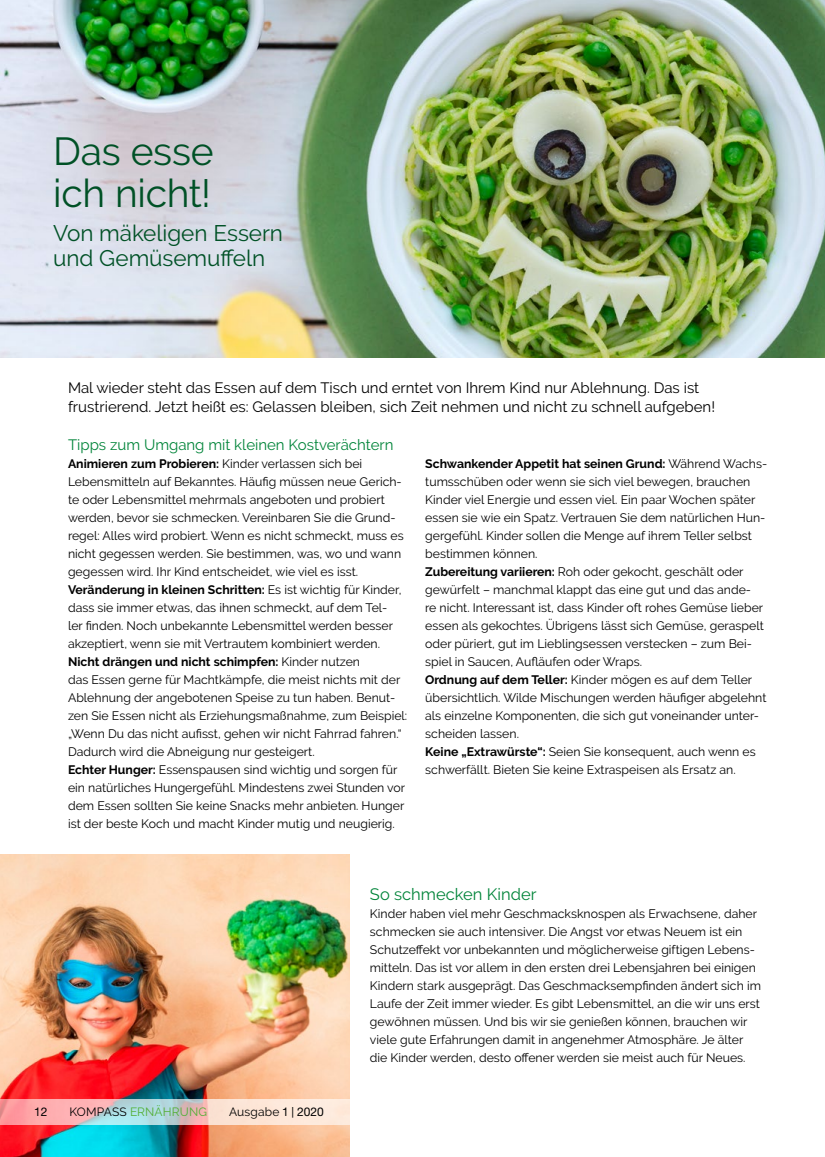
<style>
.page{position:relative;width:825px;height:1157px;background:#fff}
.page>*{position:absolute;margin:0;border:0;box-sizing:border-box;transform-origin:0 0}
.t1{font:39px/42px "Raleway";letter-spacing:-.01em;color:#005126}
.t2{font:22.5px/25.5px "Raleway";letter-spacing:-.005em;color:#005126}
.t3{font:16.5px "Raleway";color:#008439}
.t4{font:15px/19.5px "Raleway";color:#000}
.t5{font:15px "Raleway";color:#008439}
.t6{font:12.3px/18px "Raleway";color:#000}
.t7{font:12px "Raleway";letter-spacing:.015em;color:#53af35}
.t8{font:12px "Raleway";letter-spacing:.015em;color:#000}
.t9{font:12px "Helvetica Neue LT Std";color:#000}
.s1{font-weight:700}
.s2{color:#000}
.s3{font-family:"Helvetica Neue LT Std"}
.s4{font-family:"Bundes Sans"}
</style>
<div class="page">
<img style="left:0;top:855px;width:350px;height:302px">
<img style="left:0;top:0;width:825px;height:357px">
<svg style="left:0;top:1099px;width:350px;height:26px;background:#e9ceca"></svg>
<h1 class="t1" style="left:53px;top:130px;width:162px">Das esse ich nicht!</h1>
<h2 class="t2" style="left:53px;top:220px;width:231px">Von mäkeligen Essern und Gemüsemuffeln</h2>
<p class="t4" style="left:68px;top:377px;width:649px">Mal wieder steht das Essen auf dem Tisch und erntet von Ihrem Kind nur Ablehnung. Das ist frustrierend. Jetzt heißt es: Gelassen bleiben, sich Zeit nehmen und nicht zu schnell aufgeben!</p>
<p class="t5" style="left:68px;top:436px;width:327px">Tipps zum Umgang mit kleinen Kostverächtern</p>
<p class="t6" style="left:68px;top:455px;width:341px"><span class="s1">Animieren zum Probieren:</span> Kinder verlassen sich bei Lebensmitteln auf Bekanntes. Häufig müssen neue Gerich&shy;te oder Lebensmittel mehrmals angeboten und probiert werden, bevor sie schmecken. Vereinbaren Sie die Grund&shy;regel: Alles wird probiert. Wenn es nicht schmeckt, muss es nicht gegessen werden. Sie bestimmen, was, wo und wann gegessen wird. Ihr Kind entscheidet, wie viel es isst.<br><span class="s1">Veränderung in kleinen Schritten:</span> Es ist wichtig für Kinder, dass sie immer etwas, das ihnen schmeckt, auf dem Tel-<br>ler finden. Noch unbekannte Lebensmittel werden besser akzeptiert, wenn sie mit Vertrautem kombiniert werden.<br><span class="s1">Nicht drängen und nicht schimpfen:</span> Kinder nutzen<br>das Essen gerne für Machtkämpfe, die meist nichts mit der Ablehnung der angebotenen Speise zu tun haben. Benut&shy;zen Sie Essen nicht als Erziehungsmaßnahme, zum Beispiel: „Wenn Du das nicht aufisst, gehen wir nicht Fahrrad fahren.“ Dadurch wird die Abneigung nur gesteigert.<br><span class="s1">Echter Hunger:</span> Essenspausen sind wichtig und sorgen für ein natürliches Hungergefühl. Mindestens zwei Stunden vor dem Essen sollten Sie keine Snacks mehr anbieten. Hunger ist der beste Koch und macht Kinder mutig und neugierig.</p>
<p class="t6" style="left:425px;top:455px;width:344px"><span class="s1">Schwankender Appetit hat seinen Grund:</span> Während Wachs&shy;tumsschüben oder wenn sie sich viel bewegen, brauchen Kinder viel Energie und essen viel. Ein paar Wochen später essen sie wie ein Spatz. Vertrauen Sie dem natürlichen Hun&shy;gergefühl. Kinder sollen die Menge auf ihrem Teller selbst bestimmen können.<br><span class="s1">Zubereitung variieren:</span> Roh oder gekocht, geschält oder gewürfelt – manchmal klappt das eine gut und das ande-<br>re nicht. Interessant ist, dass Kinder oft rohes Gemüse lieber essen als gekochtes. Übrigens lässt sich Gemüse, geraspelt oder püriert, gut im Lieblingsessen verstecken – zum Bei&shy;spiel in Saucen, Aufläufen oder Wraps.<br><span class="s1">Ordnung auf dem Teller:</span> Kinder mögen es auf dem Teller übersichtlich. Wilde Mischungen werden häufiger abgelehnt als einzelne Komponenten, die sich gut voneinander unter&shy;scheiden lassen.<br><span class="s1">Keine „Extrawürste“:</span> Seien Sie konsequent, auch wenn es schwerfällt. Bieten Sie keine Extraspeisen als Ersatz an.</p>
<p class="t9" style="left:34px;top:1105px;width:15px">12</p>
<p class="t7" style="left:69px;top:1105px;width:139px"><span class="s2">KOMPASS</span> ERNÄHRUNG</p>
<p class="t8" style="left:229px;top:1105px;width:96px">Ausgabe <span class="s3">1</span> <span class="s4">|</span> <span class="s3">2020</span></p>
<h3 class="t3" style="left:370px;top:885px;width:168px">So schmecken Kinder</h3>
<p class="t6" style="left:370px;top:905px;width:393px">Kinder haben viel mehr Geschmacksknospen als Erwachsene, daher schmecken sie auch intensiver. Die Angst vor etwas Neuem ist ein Schutzeffekt vor unbekannten und möglicherweise giftigen Lebens&shy;mitteln. Das ist vor allem in den ersten drei Lebensjahren bei einigen Kindern stark ausgeprägt. Das Geschmacksempfinden ändert sich im Laufe der Zeit immer wieder. Es gibt Lebensmittel, an die wir uns erst gewöhnen müssen. Und bis wir sie genießen können, brauchen wir viele gute Erfahrungen damit in angenehmer Atmosphäre. Je älter die Kinder werden, desto offener werden sie meist auch für Neues.</p>
</div>
